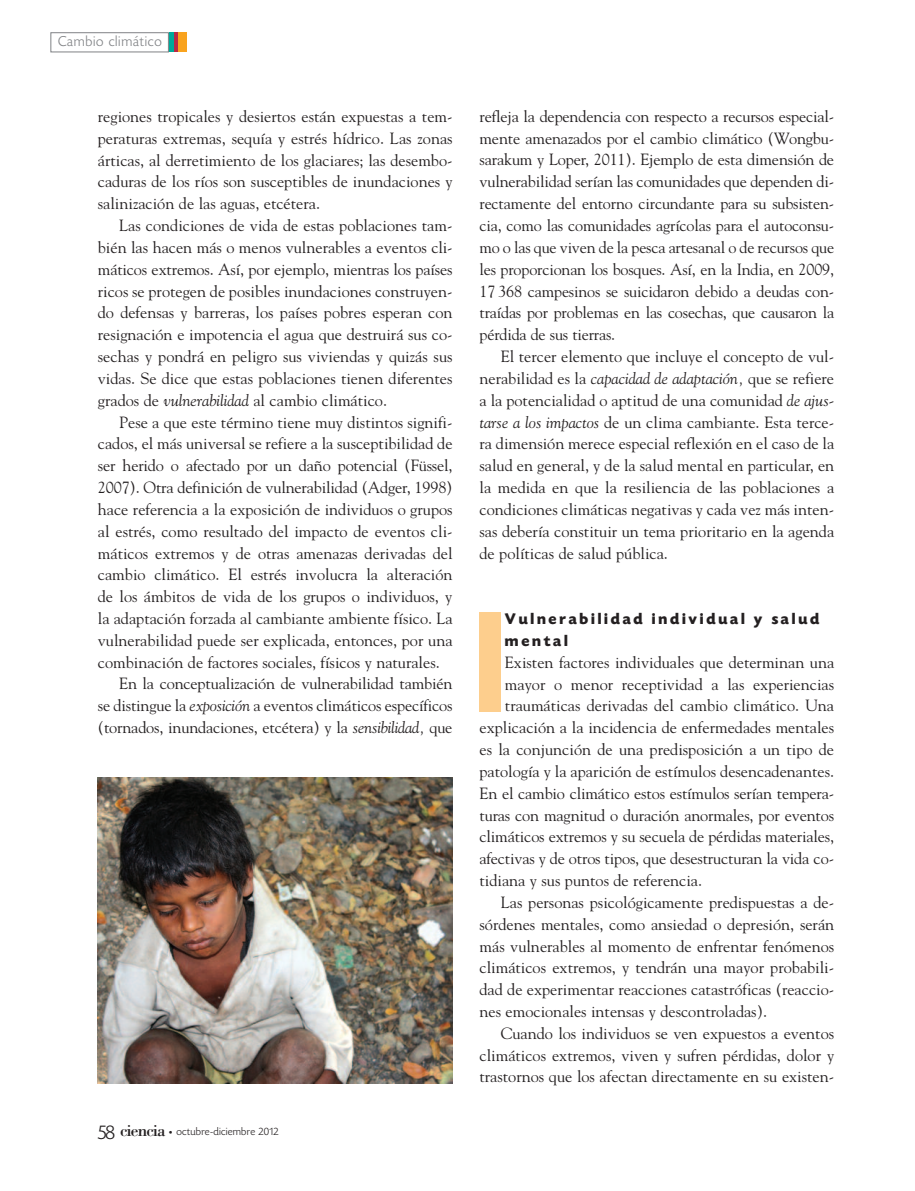
<style>
.page{position:relative;width:915px;height:1191px;background:#fff}
.page>*{position:absolute;margin:0;border:0;box-sizing:border-box;transform-origin:0 0}
.t1{font:17.25px "Bodoni";letter-spacing:-.05em;color:#231f20}
.t2{font:16.2px/21.8px "Goudy";color:#231f20;text-align:justify}
.t3{font:700 16.2px/21.8px "Today HEF";letter-spacing:.17em;color:#231f20}
.t4{font:300 15px "Today HEF";letter-spacing:.045em;color:#808285}
.t5{font:300 11.25px "Today HEF";letter-spacing:.025em;color:#231f20}
.s1{font-style:italic}
.s2{font-family:"Today HEF";font-weight:300;font-size:21px}
.s3{font-family:"Officina Sans";font-weight:400;font-size:7.5px}
</style>
<div class="page">
<div style="left:50px;top:32px;width:119px;height:20px;border:1px solid #808285"></div>
<div style="left:182px;top:32px;width:5px;height:20px;background:#f9a31e"></div>
<hr style="left:178px;top:32px;width:4px;height:20px;background:#f9a31e">
<div style="left:173px;top:32px;width:5px;height:20px;background:#bb2945"></div>
<hr style="left:169px;top:32px;width:4px;height:20px;background:#00a99b">
<div style="left:479px;top:612px;width:21px;height:99px;background:#fdce8d"></div>
<img style="left:98px;top:777px;width:354px;height:306px">
<p class="t4" style="left:58px;top:35px;width:105px">Cambio climático</p>
<p class="t2" style="left:98px;top:105px;width:356px">regiones tropicales y desiertos están expuestas a tem&shy;peraturas extremas, sequía y estrés hídrico. Las zonas árticas, al derretimiento de los glaciares; las desembo&shy;caduras de los ríos son susceptibles de inundaciones y salinización de las aguas, etcétera.</p>
<p class="t2" style="left:98px;top:215px;width:356px;text-indent:21px">Las condiciones de vida de estas poblaciones tam&shy;bién las hacen más o menos vulnerables a eventos cli&shy;máticos extremos. Así, por ejemplo, mientras los países ricos se protegen de posibles inundaciones construyen&shy;do defensas y barreras, los países pobres esperan con resignación e impotencia el agua que destruirá sus co&shy;sechas y pondrá en peligro sus viviendas y quizás sus vidas. Se dice que estas poblaciones tienen diferentes grados de <span class="s1">vulnerabilidad</span> al cambio climático.</p>
<p class="t2" style="left:119px;top:411px;width:335px">Pese a que este término tiene muy distintos signifi-</p>
<p class="t2" style="left:98px;top:433px;width:356px">cados, el más universal se refiere a la susceptibilidad de</p>
<p class="t2" style="left:98px;top:455px;width:356px">ser herido o afectado por un daño potencial (Füssel,</p>
<p class="t2" style="left:98px;top:476px;width:356px">2007). Otra definición de vulnerabilidad (Adger, 1998)</p>
<p class="t2" style="left:98px;top:498px;width:356px">hace referencia a la exposición de individuos o grupos</p>
<p class="t2" style="left:98px;top:520px;width:356px">al estrés, como resultado del impacto de eventos cli-</p>
<p class="t2" style="left:98px;top:542px;width:356px">máticos extremos y de otras amenazas derivadas del</p>
<p class="t2" style="left:98px;top:564px;width:356px">cambio climático. El estrés involucra la alteración</p>
<p class="t2" style="left:98px;top:585px;width:356px">de los ámbitos de vida de los grupos o individuos, y</p>
<p class="t2" style="left:98px;top:607px;width:356px">la adaptación forzada al cambiante ambiente físico. La</p>
<p class="t2" style="left:98px;top:629px;width:356px">vulnerabilidad puede ser explicada, entonces, por una</p>
<p class="t2" style="left:98px;top:651px;width:343px">combinación de factores sociales, físicos y naturales.</p>
<p class="t2" style="left:119px;top:673px;width:335px">En la conceptualización de vulnerabilidad también</p>
<p class="t2" style="left:98px;top:695px;width:356px">se distingue la <span class="s1">exposición</span> a eventos climáticos específicos</p>
<p class="t2" style="left:98px;top:716px;width:356px">(tornados, inundaciones, etcétera) y la <span class="s1">sensibilidad,</span> que</p>
<p class="t1" style="left:98px;top:1119px;width:69px"><span class="s2">58</span> ciencia</p>
<p class="t5" style="left:169px;top:1127px;width:111px"><span class="s3">•</span> octubre-diciembre 2012</p>
<p class="t2" style="left:479px;top:105px;width:356px">refleja la dependencia con respecto a recursos especial&shy;mente amenazados por el cambio climático (Wongbu&shy;sarakum y Loper, 2011). Ejemplo de esta dimensión de vulnerabilidad serían las comunidades que dependen di&shy;rectamente del entorno circundante para su subsisten&shy;cia, como las comunidades agrícolas para el autoconsu&shy;mo o las que viven de la pesca artesanal o de recursos que les proporcionan los bosques. Así, en la India, en 2009, 17 368 campesinos se suicidaron debido a deudas con&shy;traídas por problemas en las cosechas, que causaron la pérdida de sus tierras.</p>
<p class="t2" style="left:479px;top:345px;width:356px;text-indent:21px">El tercer elemento que incluye el concepto de vul&shy;nerabilidad es la <span class="s1">capacidad de adaptación,</span> que se refiere a la potencialidad o aptitud de una comunidad <span class="s1">de ajus&shy;tarse a los impactos</span> de un clima cambiante. Esta terce&shy;ra dimensión merece especial reflexión en el caso de la salud en general, y de la salud mental en particular, en la medida en que la resiliencia de las poblaciones a condiciones climáticas negativas y cada vez más inten&shy;sas debería constituir un tema prioritario en la agenda de políticas de salud pública.</p>
<p class="t3" style="left:504px;top:609px;width:316px">Vulnerabilidad individual y salud mental</p>
<p class="t2" style="left:504px;top:651px;width:330px">Existen factores individuales que determinan una</p>
<p class="t2" style="left:504px;top:673px;width:330px">mayor o menor receptividad a las experiencias</p>
<p class="t2" style="left:504px;top:695px;width:330px">traumáticas derivadas del cambio climático. Una</p>
<p class="t2" style="left:479px;top:716px;width:356px">explicación a la incidencia de enfermedades mentales</p>
<p class="t2" style="left:479px;top:738px;width:356px">es la conjunción de una predisposición a un tipo de</p>
<p class="t2" style="left:479px;top:760px;width:356px">patología y la aparición de estímulos desencadenantes.</p>
<p class="t2" style="left:479px;top:782px;width:356px">En el cambio climático estos estímulos serían tempera-</p>
<p class="t2" style="left:479px;top:804px;width:356px">turas con magnitud o duración anormales, por eventos</p>
<p class="t2" style="left:479px;top:826px;width:356px">climáticos extremos y su secuela de pérdidas materiales,</p>
<p class="t2" style="left:479px;top:847px;width:356px">afectivas y de otros tipos, que desestructuran la vida co-</p>
<p class="t2" style="left:479px;top:869px;width:224px">tidiana y sus puntos de referencia.</p>
<p class="t2" style="left:500px;top:891px;width:335px">Las personas psicológicamente predispuestas a de-</p>
<p class="t2" style="left:479px;top:913px;width:356px">sórdenes mentales, como ansiedad o depresión, serán</p>
<p class="t2" style="left:479px;top:935px;width:356px">más vulnerables al momento de enfrentar fenómenos</p>
<p class="t2" style="left:479px;top:957px;width:356px">climáticos extremos, y tendrán una mayor probabili-</p>
<p class="t2" style="left:479px;top:978px;width:356px">dad de experimentar reacciones catastróficas (reaccio-</p>
<p class="t2" style="left:479px;top:1000px;width:289px">nes emocionales intensas y descontroladas).</p>
<p class="t2" style="left:500px;top:1022px;width:335px">Cuando los individuos se ven expuestos a eventos</p>
<p class="t2" style="left:479px;top:1044px;width:356px">climáticos extremos, viven y sufren pérdidas, dolor y</p>
<p class="t2" style="left:479px;top:1066px;width:356px">trastornos que los afectan directamente en su existen-</p>
</div>
